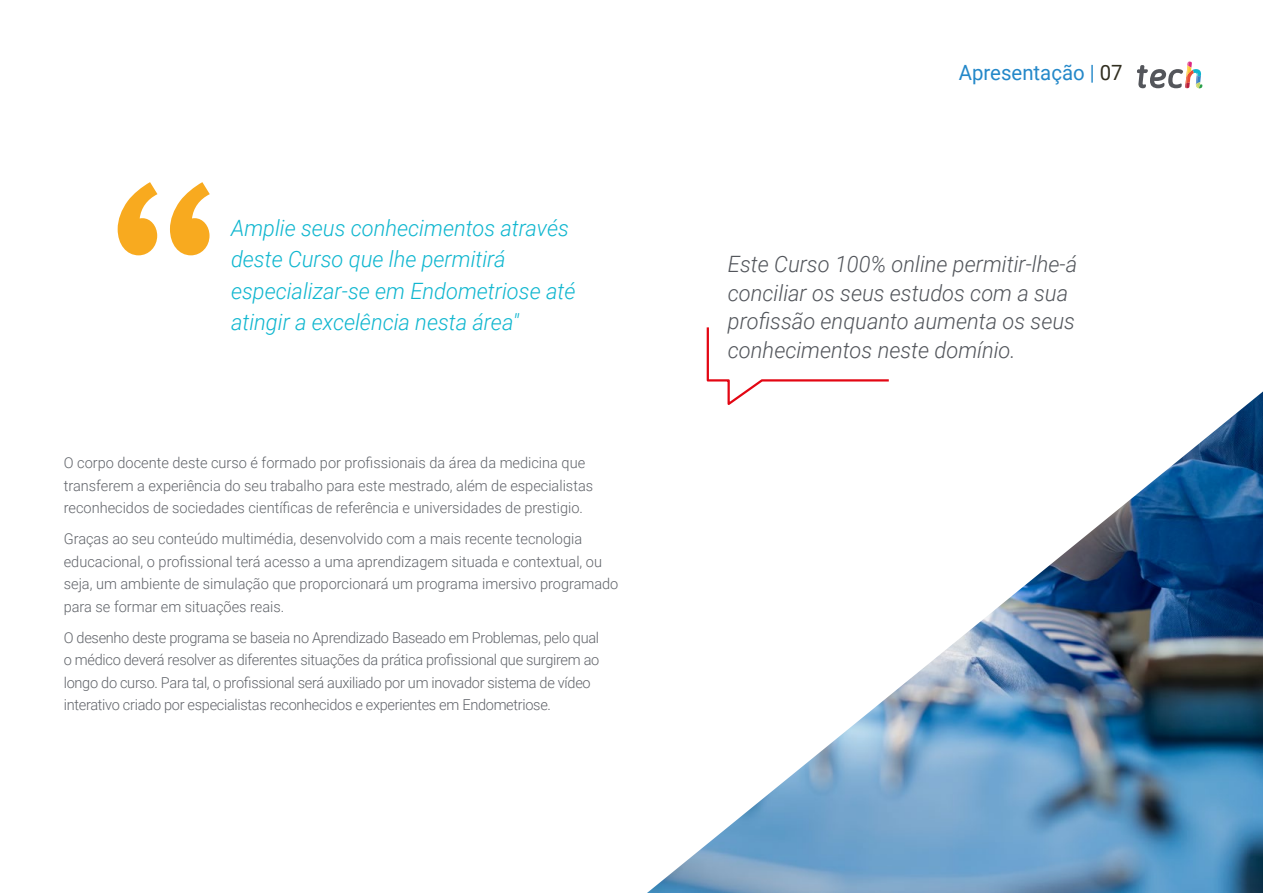
<style>
.page{position:relative;width:1263px;height:893px;background:#fff}
.page>*{position:absolute;margin:0;border:0;box-sizing:border-box;transform-origin:0 0}
.t1{font:italic 300 22.5px/28.5px "Roboto";color:#52555b}
.t2{font:italic 300 22.5px/31.5px "Roboto";color:#0fb6cf}
.t3{font:21px "Roboto";color:#2488c9}
.t4{font:300 15px/22.5px "Roboto";color:#61646a}
.t5{font:300 15px/22.5px "Roboto";letter-spacing:-.02em;color:#61646a}
.s1{color:#312e20}
</style>
<div class="page">
<svg style="left:118px;top:182px;width:92px;height:73px"></svg>
<img style="left:647px;top:391px;width:616px;height:502px">
<svg style="left:705px;top:327px;width:186px;height:81px"></svg>
<svg style="left:1137px;top:62px;width:65px;height:27px"></svg>
<h1 class="t2" style="left:231px;top:211px;width:346px">Amplie seus conhecimentos através deste Curso que lhe permitirá especializar-se em Endometriose até atingir a excelência nesta área"</h1>
<p class="t4" style="left:64px;top:451px;width:531px">O corpo docente deste curso é formado por profissionais da área da medicina que transferem a experiência do seu trabalho para este mestrado, além de especialistas reconhecidos de sociedades científicas de referência e universidades de prestigio.</p>
<p class="t4" style="left:64px;top:527px;width:556px">Graças ao seu conteúdo multimédia, desenvolvido com a mais recente tecnologia educacional, o profissional terá acesso a uma aprendizagem situada e contextual, ou seja, um ambiente de simulação que proporcionará um programa imersivo programado para se formar em situações reais.</p>
<p class="t5" style="left:64px;top:626px;width:537px">O desenho deste programa se baseia no Aprendizado Baseado em Problemas, pelo qual o médico deverá resolver as diferentes situações da prática profissional que surgirem ao longo do curso. Para tal, o profissional será auxiliado por um inovador sistema de vídeo interativo criado por especialistas reconhecidos e experientes em Endometriose.</p>
<h2 class="t3" style="left:959px;top:57px;width:165px">Apresentação | <span class="s1">07</span></h2>
<h1 class="t1" style="left:728px;top:249px;width:351px">Este Curso 100% online permitir-lhe-á conciliar os seus estudos com a sua profissão enquanto aumenta os seus conhecimentos neste domínio.</h1>
</div>
